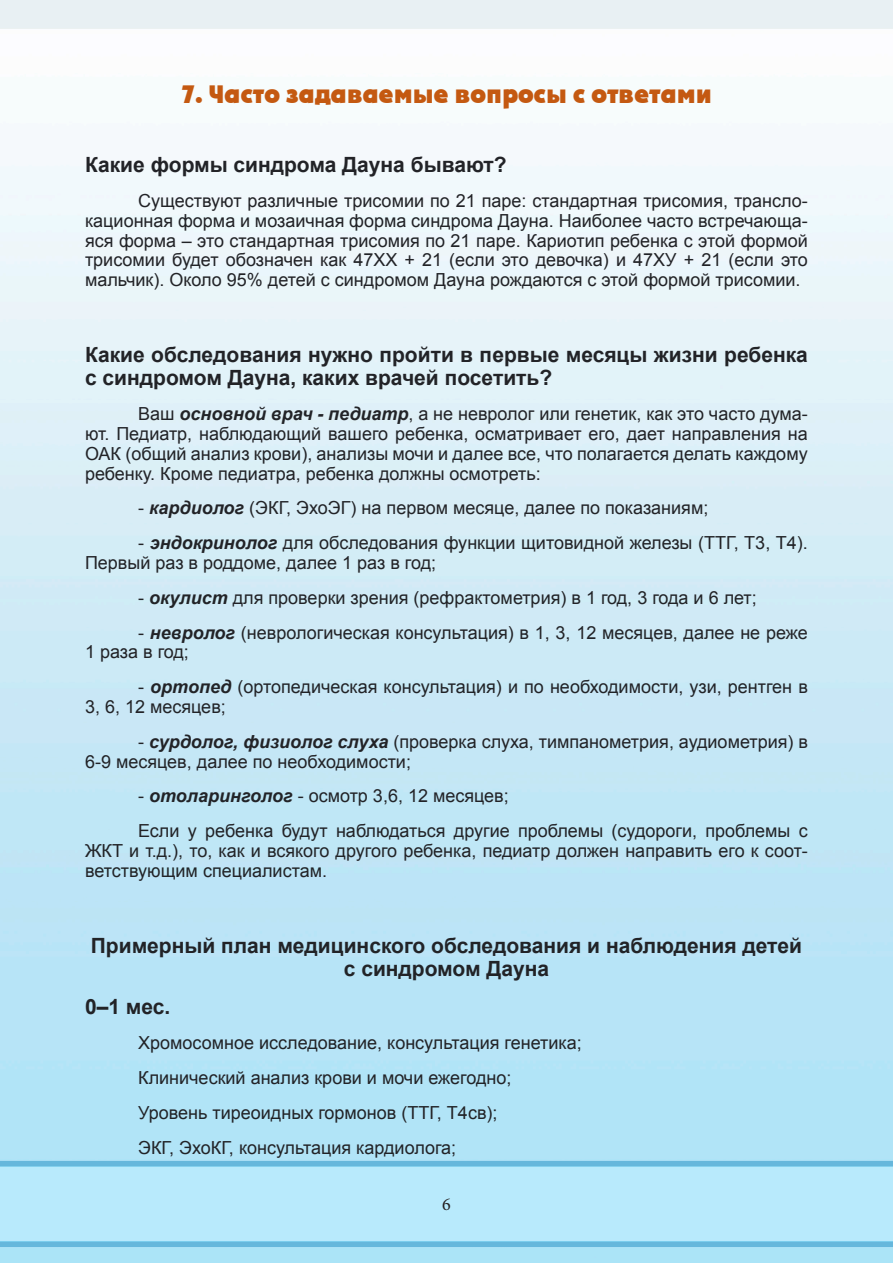
<style>
.page{position:relative;width:893px;height:1263px;background:#fff}
.page>*{position:absolute;margin:0;border:0;box-sizing:border-box;transform-origin:0 0}
.t1{font:800 24px "a Plakat Cmpl";color:#c45911}
.t2{font:700 21px/23.1px "Arial";color:#222327}
.t3{font:18px/19.8px "Arial";color:#222327}
.t4{font:18px "Minion Pro";color:#231f20}
.s1{font-weight:700;font-style:italic}
</style>
<div class="page">
<img style="left:0;top:0;width:893px;height:1263px">
<h1 class="t1" style="left:181px;top:82px;width:533px">7. Часто задаваемые вопросы с ответами</h1>
<p class="t2" style="left:85px;top:153px;width:423px">Какие формы синдрома Дауна бывают?</p>
<p class="t3" style="left:85px;top:191px;width:724px;text-align:justify;text-indent:53px">Существуют различные трисомии по 21 паре: стандартная трисомия, трансло&shy;кационная форма и мозаичная форма синдрома Дауна. Наиболее часто встречающа&shy;яся форма – это стандартная трисомия по 21 паре. Кариотип ребенка с этой формой трисомии будет обозначен как 47ХХ + 21 (если это девочка) и 47ХУ + 21 (если это мальчик). Около 95% детей с синдромом Дауна рождаются с этой формой трисомии.</p>
<p class="t2" style="left:85px;top:344px;width:724px">Какие обследования нужно пройти в первые месяцы жизни ребенка с синдромом Дауна, каких врачей посетить?</p>
<p class="t3" style="left:85px;top:404px;width:724px;text-align:justify;text-indent:53px">Ваш <span class="s1">основной врач - педиатр</span>, а не невролог или генетик, как это часто дума&shy;ют. Педиатр, наблюдающий вашего ребенка, осматривает его, дает направления на ОАК (общий анализ крови), анализы мочи и далее все, что полагается делать каждому ребенку. Кроме педиатра, ребенка должны осмотреть:</p>
<p class="t3" style="left:138px;top:498px;width:572px">- <span class="s1">кардиолог</span> (ЭКГ, ЭхоЭГ) на первом месяце, далее по показаниям;</p>
<p class="t3" style="left:85px;top:533px;width:724px;text-indent:53px">- <span class="s1">эндокринолог</span> для обследования функции щитовидной железы (ТТГ, Т3, Т4).<br>Первый раз в роддоме, далее 1 раз в год;</p>
<p class="t3" style="left:138px;top:587px;width:620px">- <span class="s1">окулист</span> для проверки зрения (рефрактометрия) в 1 год, 3 года и 6 лет;</p>
<p class="t3" style="left:85px;top:622px;width:724px;text-indent:53px">- <span class="s1">невролог</span> (неврологическая консультация) в 1, 3, 12 месяцев, далее не реже<br>1 раза в год;</p>
<p class="t3" style="left:85px;top:677px;width:724px;text-indent:53px">- <span class="s1">ортопед</span> (ортопедическая консультация) и по необходимости, узи, рентген в<br>3, 6, 12 месяцев;</p>
<p class="t3" style="left:85px;top:731px;width:724px;text-indent:53px">- <span class="s1">сурдолог, физиолог слуха</span> (проверка слуха, тимпанометрия, аудиометрия) в<br>6-9 месяцев, далее по необходимости;</p>
<p class="t3" style="left:138px;top:779px;width:671px;line-height:34.8px">- <span class="s1">отоларинголог</span> - осмотр 3,6, 12 месяцев;<br>Если у ребенка будут наблюдаться другие проблемы (судороги, проблемы с</p>
<p class="t3" style="left:85px;top:841px;width:724px">ЖКТ и т.д.), то, как и всякого другого ребенка, педиатр должен направить его к соот&shy;ветствующим специалистам.</p>
<p class="t2" style="left:91px;top:934px;width:713px;text-align:center">Примерный план медицинского обследования и наблюдения детей с синдромом Дауна</p>
<p class="t2" style="left:85px;top:996px;width:87px">0–1 мес.</p>
<p class="t3" style="left:138px;top:1025px;width:445px;line-height:34.8px">Хромосомное исследование, консультация генетика; Клинический анализ крови и мочи ежегодно; Уровень тиреоидных гормонов (ТТГ, Т4св);<br>ЭКГ, ЭхоКГ, консультация кардиолога;</p>
<p class="t4" style="left:442px;top:1192px;width:10px">6</p>
</div>
